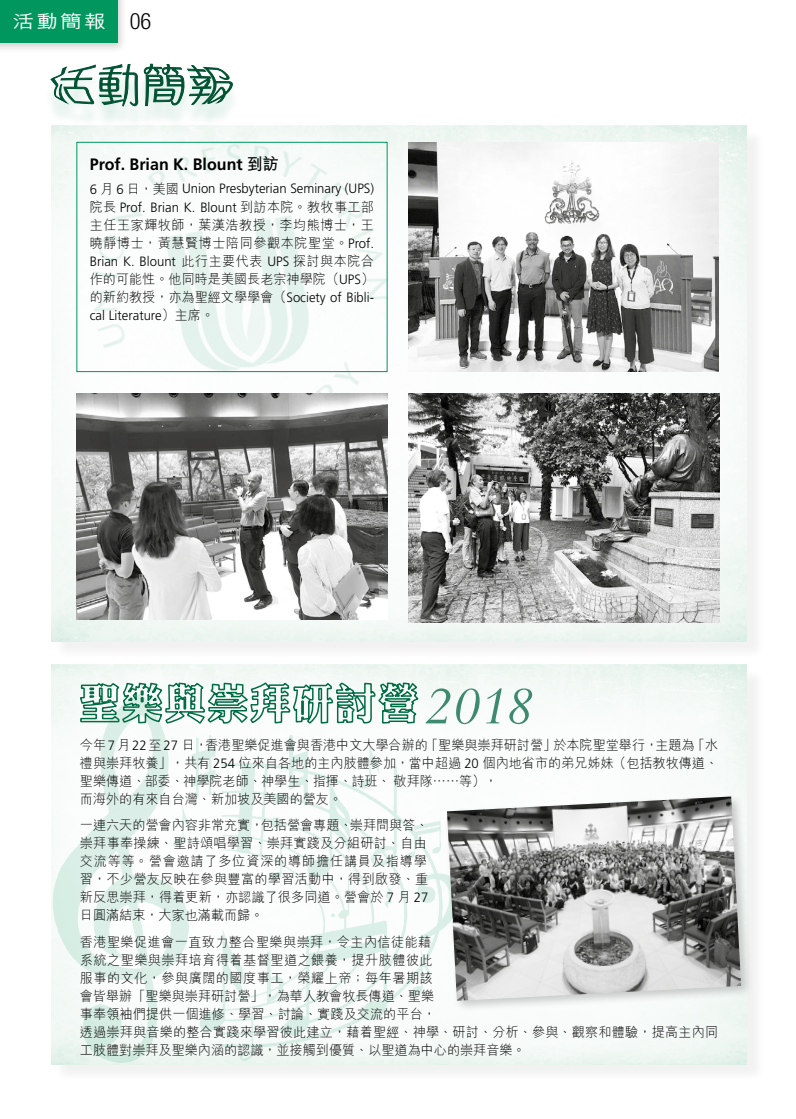
<style>
.page{position:relative;width:796px;height:1119px;background:#fff}
.page>*{position:absolute;margin:0;border:0;box-sizing:border-box;transform-origin:0 0}
.t1{font:500 18px "M Hei HK";color:#fff;scale:1.2 1}
.t2{font:700 16.5px "Frutiger";color:#000}
.t3{font:300 13.5px/18px "M Hei HK";letter-spacing:.005em;color:#000}
.t4{font:300 13.5px/18.5px "Frutiger";color:#000}
.t5{font:300 13.5px/18px "M Hei HK";letter-spacing:.045em;color:#000}
.s1{font-family:"Helvetica Neue";font-weight:300;font-stretch:condensed;font-size:22.5px;color:#000}
.s2{font-family:"M Hei HK"}
.s3{font-family:"Frutiger"}
</style>
<div class="page">
<div style="left:53px;top:666px;width:712px;height:416px;background:#f5f6f5"></div>
<img style="left:51px;top:664px;width:695px;height:399px">
<div style="left:53px;top:128px;width:712px;height:532px;background:#f5f6f5"></div>
<img style="left:51px;top:126px;width:695px;height:515px">
<img style="left:64px;top:125px;width:353px;height:347px">
<img style="left:408px;top:393px;width:311px;height:229px">
<img style="left:77px;top:393px;width:310px;height:226px">
<img style="left:408px;top:142px;width:310px;height:230px">
<img style="left:53px;top:695px;width:95px;height:357px">
<div style="left:443px;top:793px;width:310px;height:220px;background:#000;opacity:.2"></div>
<img style="left:446px;top:796px;width:294px;height:204px">
<div style="left:77px;top:142px;width:310px;height:230px;border:1px solid #00975f"></div>
<div style="left:43px;top:71px;width:197px;height:58px;background:#f4f9f7"></div>
<svg style="left:50px;top:64px;width:88px;height:43px"></svg>
<svg style="left:144px;top:63px;width:89px;height:43px"></svg>
<svg style="left:79px;top:681px;width:453px;height:44px"></svg>
<div style="left:0;top:0;width:128px;height:54px;background:#000;opacity:.2"></div>
<div style="left:0;top:0;width:117px;height:43px;background:#00975f"></div>
<h1 class="t1" style="left:13px;top:8px;width:117px">活動簡報 <span class="s1">06</span></h1>
<p class="t2" style="left:90px;top:155px;width:190px">Prof. Brian K. Blount <span class="s2">到訪</span></p>
<p class="t4" style="left:90px;top:180px;width:285px">6 <span class="s2">月</span> 6 <span class="s2">日，美國</span> Union Presbyterian Seminary (UPS)<span class="s2">院長</span> Prof. Brian K. Blount <span class="s2">到訪本院。教牧事工部</span></p>
<p class="t5" style="left:90px;top:216px;width:285px">主任王家輝牧師，葉漢浩教授，李均熊博士，王曉靜博士，黃慧賢博士陪同參觀本院聖堂。<span class="s3">Prof.</span></p>
<p class="t4" style="left:90px;top:252px;width:285px">Brian K. Blount <span class="s2">此行主要代表</span> UPS <span class="s2">探討與本院合</span></p>
<p class="t3" style="left:90px;top:270px;width:285px">作的可能性。他同時是美國長老宗神學院（<span class="s3">UPS</span>）的新約教授，亦為聖經文學學會（<span class="s3">Society of Bibli-</span></p>
<p class="t4" style="left:90px;top:306px;width:126px">cal Literature<span class="s2">）主席。</span></p>
<p class="t3" style="left:80px;top:735px;width:639px">今年<span class="s3">7</span>月<span class="s3">22</span>至<span class="s3">27</span> 日，香港聖樂促進會與香港中文大學合辦的「聖樂與崇拜研討營」於本院聖堂舉行，主題為「水禮與崇拜牧養」，共有 <span class="s3">254</span> 位來自各地的主內肢體參加，當中超過 <span class="s3">20</span> 個內地省市的弟兄姊妹（包括教牧傳道、聖樂傳道、部委、神學院老師、神學生、指揮、詩班、敬拜隊⋯⋯等），<br>而海外的有來自台灣、新加坡及美國的營友。</p>
<p class="t3" style="left:80px;top:816px;width:350px">一連六天的營會內容非常充實，包括營會專題、崇拜問與答、崇拜事奉操練、聖詩頌唱學習、崇拜實踐及分組研討、自由交流等等。營會邀請了多位資深的導師擔任講員及指導學習，不少營友反映在參與豐富的學習活動中，得到啟發、重新反思崇拜，得着更新，亦認識了很多同道。營會於 <span class="s3">7</span> 月 <span class="s3">27</span>日圓滿結束，大家也滿載而歸。</p>
<p class="t3" style="left:80px;top:932px;width:639px">香港聖樂促進會一直致力整合聖樂與崇拜，令主內信徒能藉<br>系統之聖樂與崇拜培育得着基督聖道之餵養，提升肢體彼此<br>服事的文化，參與廣闊的國度事工，榮耀上帝；每年暑期該<br>會皆舉辦「聖樂與崇拜研討營」，為華人教會牧長傳道、聖樂<br>事奉領袖們提供一個進修、學習、討論、實踐及交流的平台，<br>透過崇拜與音樂的整合實踐來學習彼此建立，藉着聖經、神學、研討、分析、參與、觀察和體驗，提高主內同工肢體對崇拜及聖樂內涵的認識，並接觸到優質、以聖道為中心的崇拜音樂。</p>
</div>
